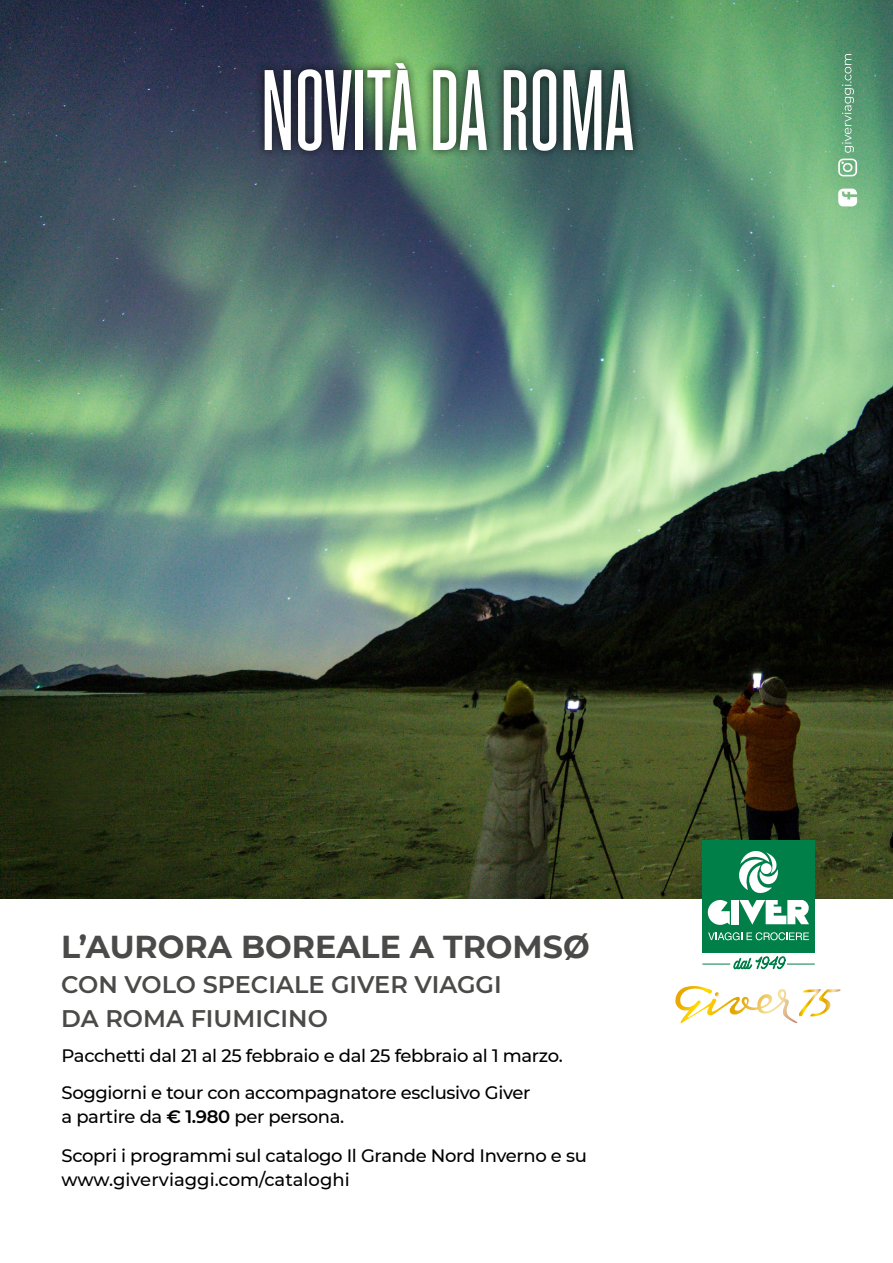
<style>
.page{position:relative;width:893px;height:1263px;background:#fff}
.page>*{position:absolute;margin:0;border:0;box-sizing:border-box;transform-origin:0 0}
.t1{font:extra-condensed 120px "Hurtigruten Display";color:#fff}
.t2{font:700 31.65px "Montserrat";color:#4a4a49}
.t3{font:600 24px/34.7px "Montserrat";color:#4a4a49}
.t4{font:500 18px/37.5px "Montserrat";letter-spacing:-.02em;color:#000}
.t5{font:500 18px "Montserrat";color:#000}
.s1{font-weight:600}
</style>
<div class="page">
<img style="left:0;top:0;width:893px;height:899px">
<svg style="left:702px;top:956px;width:113px;height:14px"></svg>
<div style="left:702px;top:840px;width:113px;height:112px;background:#007f48"></div>
<svg style="left:708px;top:851px;width:101px;height:74px"></svg>
<svg style="left:708px;top:932px;width:101px;height:8px"></svg>
<svg style="left:675px;top:986px;width:166px;height:37px"></svg>
<svg style="left:838px;top:159px;width:19px;height:17px"></svg>
<svg style="left:838px;top:189px;width:19px;height:17px"></svg>
<svg style="left:842px;top:54px;width:12px;height:99px"></svg>
<div style="left:255px;top:54px;width:388px;height:106px;background:#000;opacity:.75"></div>
<h1 class="t1" style="left:261px;top:38px;width:374px">NOVITÀ DA ROMA</h1>
<h2 class="t2" style="left:61px;top:924px;width:530px">L’AURORA BOREALE A TROMSØ</h2>
<h3 class="t3" style="left:61px;top:965px;width:442px">CON VOLO SPECIALE GIVER VIAGGI<br>DA ROMA FIUMICINO</h3>
<p class="t4" style="left:62px;top:1036px;width:503px">Pacchetti dal 21 al 25 febbraio e dal 25 febbraio al 1 marzo.<br>Soggiorni e tour con accompagnatore esclusivo Giver</p>
<p class="t4" style="left:62px;top:1096px;width:527px;line-height:39px">a partire da <span class="s1">€ 1.980</span> per persona.<br>Scopri i programmi sul catalogo Il Grande Nord Inverno e su</p>
<p class="t5" style="left:62px;top:1167px;width:290px">www.giverviaggi.com/cataloghi</p>
</div>
